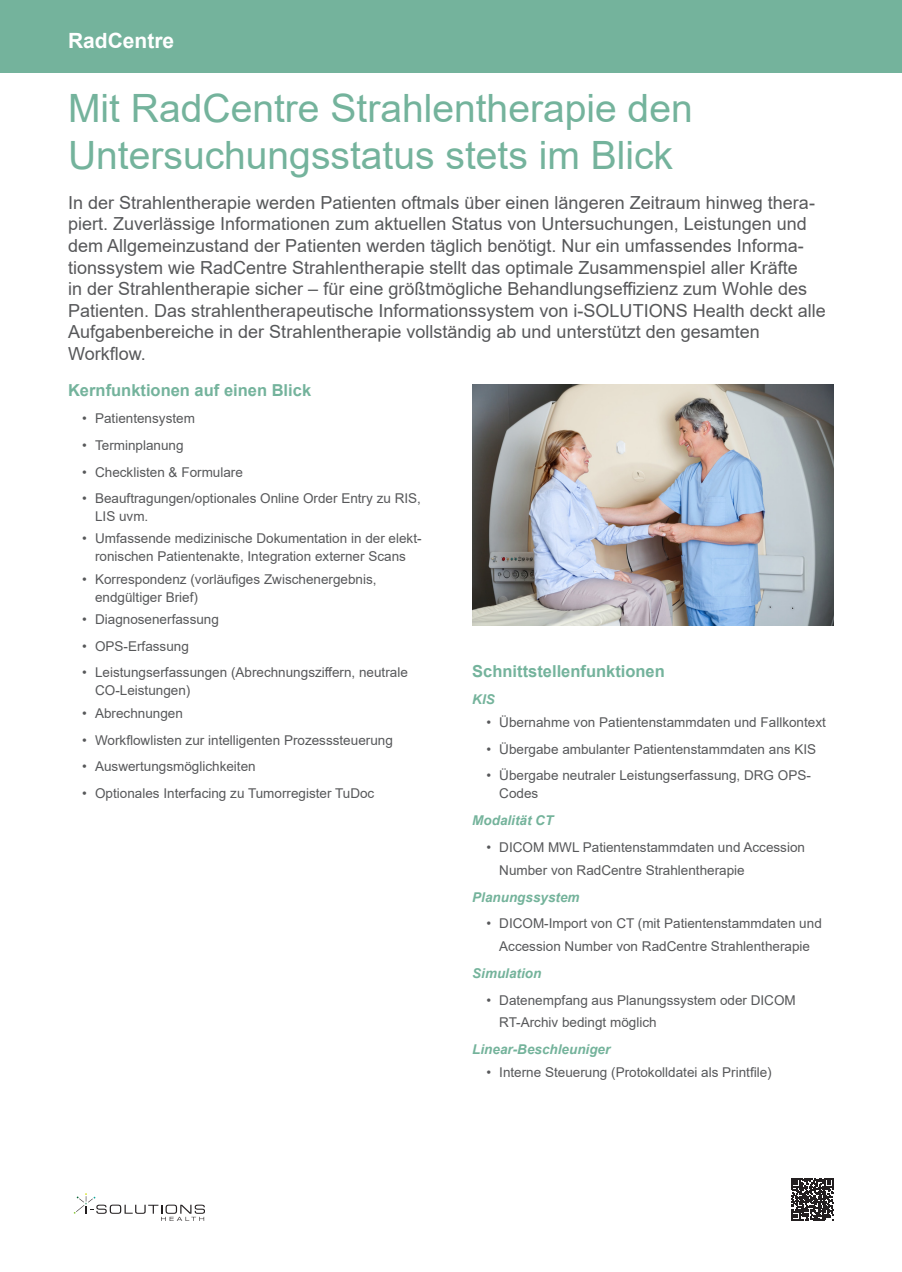
<style>
.page{position:relative;width:902px;height:1272px;background:#fff}
.page>*{position:absolute;margin:0;border:0;box-sizing:border-box;transform-origin:0 0}
.Produkttitel{font:39px/46.8px "Arial";color:#74b39c}
.t1{font:700 21px "Arial";color:#fff}
.Einleitungstext{font:18px/21.6px "Arial";color:#57585a}
.Überschriften{font:700 16.5px "Arial";color:#74b39c}
.t2{font:13.5px/18px "Arial";color:#57585a}
.Text{font:italic 700 13.5px "Arial";color:#74b39b}
</style>
<div class="page">
<div style="left:0;top:0;width:901px;height:72px;background:#74b39c"></div>
<svg style="left:74px;top:1193px;width:131px;height:27px"></svg>
<svg style="left:791px;top:1178px;width:42px;height:42px"></svg>
<img style="left:472px;top:384px;width:361px;height:241px">
<h2 class="t1" style="left:68px;top:26px;width:108px">RadCentre</h2>
<p class="Produkttitel" style="left:68px;top:85px;width:626px">Mit RadCentre Strahlentherapie den<br>Untersuchungsstatus stets im Blick</p>
<p class="Einleitungstext" style="left:68px;top:191px;width:759px">In der Strahlentherapie werden Patienten oftmals über einen längeren Zeitraum hinweg thera&shy;piert. Zuverlässige Informationen zum aktuellen Status von Untersuchungen, Leistungen und dem Allgemeinzustand der Patienten werden täglich benötigt. Nur ein umfassendes Informa&shy;tionssystem wie RadCentre Strahlentherapie stellt das optimale Zusammenspiel aller Kräfte<br>in der Strahlentherapie sicher – für eine größtmögliche Behandlungseffizienz zum Wohle des Patienten. Das strahlentherapeutische Informationssystem von i-SOLUTIONS Health deckt alle Aufgabenbereiche in der Strahlentherapie vollständig ab und unterstützt den gesamten Workflow.</p>
<p class="Überschriften" style="left:68px;top:378px;width:244px">Kernfunktionen auf einen Blick</p>
<p class="t2" style="left:82px;top:409px;width:114px">• Patientensystem</p>
<p class="t2" style="left:82px;top:436px;width:103px">• Terminplanung</p>
<p class="t2" style="left:82px;top:462px;width:162px">• Checklisten &amp; Formulare</p>
<p class="t2" style="left:95px;top:489px;width:327px;text-indent:-13px">• Beauftragungen/optionales Online Order Entry zu RIS,<br>LIS uvm.</p>
<p class="t2" style="left:82px;top:529px;width:341px;text-align:center">• Umfassende medizinische Dokumentation in der elekt&shy;ronischen Patientenakte, Integration externer Scans</p>
<p class="t2" style="left:95px;top:569px;width:283px;text-indent:-13px">• Korrespondenz (vorläufiges Zwischenergebnis, endgültiger Brief)</p>
<p class="t2" style="left:82px;top:610px;width:138px">• Diagnosenerfassung</p>
<p class="t2" style="left:82px;top:637px;width:108px">• OPS-Erfassung</p>
<p class="t2" style="left:95px;top:663px;width:314px;text-indent:-13px">• Leistungserfassungen (Abrechnungsziffern, neutrale<br>CO-Leistungen)</p>
<p class="t2" style="left:82px;top:704px;width:102px">• Abrechnungen</p>
<p class="t2" style="left:82px;top:730px;width:312px">• Workflowlisten zur intelligenten Prozesssteuerung</p>
<p class="t2" style="left:82px;top:757px;width:175px">• Auswertungsmöglichkeiten</p>
<p class="t2" style="left:82px;top:784px;width:293px">• Optionales Interfacing zu Tumorregister TuDoc</p>
<p class="Überschriften" style="left:472px;top:660px;width:194px">Schnittstellenfunktionen</p>
<p class="Text" style="left:472px;top:690px;width:24px">KIS</p>
<p class="t2" style="left:486px;top:713px;width:341px">• Übernahme von Patientenstammdaten und Fallkontext</p>
<p class="t2" style="left:486px;top:740px;width:331px">• Übergabe ambulanter Patientenstammdaten ans KIS</p>
<p class="t2" style="left:499px;top:766px;width:313px;text-indent:-13px">• Übergabe neutraler Leistungserfassung, DRG OPS-<br>Codes</p>
<p class="Text" style="left:472px;top:811px;width:83px">Modalität CT</p>
<p class="t2" style="left:499px;top:836px;width:307px;line-height:22.5px;text-indent:-13px">• DICOM MWL Patientenstammdaten und Accession<br>Number von RadCentre Strahlentherapie</p>
<p class="Text" style="left:472px;top:887px;width:109px">Planungssystem</p>
<p class="t2" style="left:486px;top:912px;width:337px;line-height:22.5px;text-align:center">• DICOM-Import von CT (mit Patientenstammdaten und<br>Accession Number von RadCentre Strahlentherapie</p>
<p class="Text" style="left:472px;top:964px;width:71px">Simulation</p>
<p class="t2" style="left:499px;top:988px;width:298px;line-height:22.5px;text-indent:-13px">• Datenempfang aus Planungssystem oder DICOM<br>RT-Archiv bedingt möglich</p>
<p class="Text" style="left:472px;top:1040px;width:140px">Linear-Beschleuniger</p>
<p class="t2" style="left:486px;top:1062px;width:287px">• Interne Steuerung (Protokolldatei als Printfile)</p>
</div>
